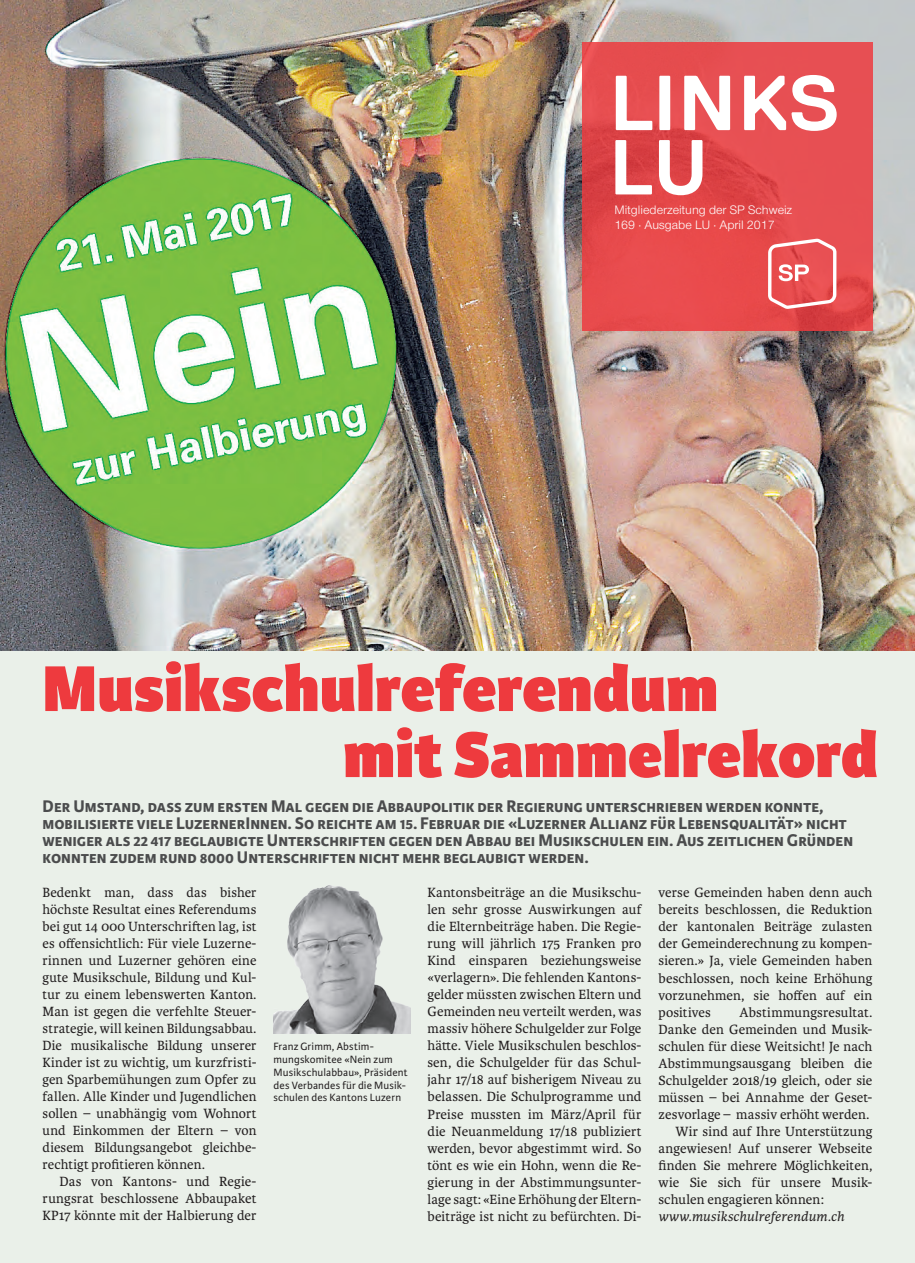
<style>
.page{position:relative;width:915px;height:1263px;background:#fff}
.page>*{position:absolute;margin:0;border:0;box-sizing:border-box;transform-origin:0 0}
.t1{font:700 77.7px "Replica";color:#fff}
.t2{font:800 69px/66px "Karmina Sans";color:#ee3a3e}
.t3{font:700 18px/17px "Karmina Sans";color:#4b4c4d}
.t4{font:14.25px/17px "Karmina";letter-spacing:.005em;color:#231f20;text-align:justify}
.t5{font:italic 14.25px "Karmina";letter-spacing:.005em;color:#231f20}
.t6{font:12.75px/15.3px "Nimbus San Nov";color:#fff}
.t7{font:11.25px/12.8px "Karmina Sans";letter-spacing:.01em;color:#231f20}
</style>
<div class="page">
<div style="left:0;top:0;width:914px;height:1263px;background:#eaf0e9"></div>
<img style="left:273px;top:885px;width:137px;height:148px">
<img style="left:0;top:0;width:914px;height:650px">
<svg style="left:582px;top:43px;width:290px;height:287px;background:#e44a4c"></svg>
<svg style="left:615px;top:76px;width:37px;height:54px;background:#f09697"></svg>
<svg style="left:659px;top:76px;width:11px;height:54px"></svg>
<svg style="left:684px;top:76px;width:45px;height:54px;background:#f6c2c3"></svg>
<svg style="left:743px;top:76px;width:42px;height:54px;background:#f4b4b6"></svg>
<svg style="left:791px;top:75px;width:45px;height:56px;background:#f4afb1"></svg>
<svg style="left:767px;top:239px;width:69px;height:70px;background:#eb7273"></svg>
<h1 class="t1" style="left:609px;top:124px;width:101px">LU</h1>
<p class="t6" style="left:614px;top:202px;width:179px">Mitgliederzeitung der SP Schweiz<br>169 · Ausgabe LU · April 2017</p>
<h2 class="t2" style="left:343px;top:658px;width:535px;text-indent:-301px">Musikschulreferendum<br>mit Sammelrekord</h2>
<p class="t3" style="left:43px;top:798px;width:811px">Der Umstand, dass zum ersten Mal gegen die Abbaupolitik der Regierung unterschrieben werden konnte, mobilisierte viele LuzernerInnen. So reichte am 15. Februar die «Luzerner Allianz für Lebensqualität» nicht weniger als 22 417 beglaubigte Unterschriften gegen den Abbau bei Musikschulen ein. Aus zeitlichen Gründen konnten zudem rund 8000 Unterschriften nicht mehr beglaubigt werden.</p>
<p class="t4" style="left:43px;top:884px;width:215px">Bedenkt man, dass das bisher höchste Resultat eines Referendums bei gut 14 000 Unterschriften lag, ist es offensichtlich: Für viele Luzerne&shy;rinnen und Luzerner gehören eine gute Musikschule, Bildung und Kul&shy;tur zu einem lebenswerten Kanton.<br>Man ist gegen die verfehlte Steuer&shy;strategie, will keinen Bildungsabbau.<br>Die musikalische Bildung unserer Kinder ist zu wichtig, um kurzfristi&shy;gen Sparbemühungen zum Opfer zu fallen. Alle Kinder und Jugendlichen sollen – unabhängig vom Wohnort und Einkommen der Eltern – von diesem Bildungsangebot gleichbe&shy;rechtigt profitieren können.</p>
<p class="t4" style="left:43px;top:1173px;width:215px;text-indent:17px">Das von Kantons- und Regie&shy;rungsrat beschlossene Abbaupaket KP17 könnte mit der Halbierung der</p>
<p class="t7" style="left:273px;top:1040px;width:136px">Franz Grimm, Abstim&shy;mungskomitee «Nein zum<br>Musikschulabbau», Präsident des Verbandes für die Musik&shy;schulen des Kantons Luzern</p>
<p class="t4" style="left:427px;top:884px;width:215px">Kantonsbeiträge an die Musikschu&shy;len sehr grosse Auswirkungen auf die Elternbeiträge haben. Die Regie&shy;rung will jährlich 175 Franken pro Kind einsparen beziehungsweise «verlagern». Die fehlenden Kantons&shy;gelder müssten zwischen Eltern und Gemeinden neu verteilt werden, was massiv höhere Schulgelder zur Folge hätte. Viele Musikschulen beschlos&shy;sen, die Schulgelder für das Schul&shy;jahr 17/18 auf bisherigem Niveau zu belassen. Die Schulprogramme und Preise mussten im März/April für die Neuanmeldung 17/18 publiziert werden, bevor abgestimmt wird. So tönt es wie ein Hohn, wenn die Re&shy;gierung in der Abstimmungsunter&shy;lage sagt: «Eine Erhöhung der Eltern&shy;beiträge ist nicht zu befürchten. Di-</p>
<p class="t4" style="left:658px;top:884px;width:215px">verse Gemeinden haben denn auch bereits beschlossen, die Reduktion der kantonalen Beiträge zulasten der Gemeinderechnung zu kompen&shy;sieren.» Ja, viele Gemeinden haben beschlossen, noch keine Erhöhung vorzunehmen, sie hoffen auf ein positives</p>
<p class="t4" style="left:739px;top:1004px;width:134px">Abstimmungsresultat.</p>
<p class="t4" style="left:658px;top:1021px;width:215px">Danke den Gemeinden und Musik-</p>
<p class="t4" style="left:658px;top:1038px;width:215px">schulen für diese Weitsicht! Je nach</p>
<p class="t4" style="left:658px;top:1055px;width:215px">Abstimmungsausgang bleiben die</p>
<p class="t4" style="left:658px;top:1072px;width:215px">Schulgelder 2018/19 gleich, oder sie</p>
<p class="t4" style="left:658px;top:1089px;width:215px">müssen – bei Annahme der Geset-</p>
<p class="t4" style="left:658px;top:1106px;width:212px">zesvorlage – massiv erhöht werden.</p>
<p class="t4" style="left:675px;top:1123px;width:198px">Wir sind auf Ihre Unterstützung</p>
<p class="t4" style="left:658px;top:1140px;width:215px">angewiesen! Auf unserer Webseite</p>
<p class="t4" style="left:658px;top:1157px;width:215px">finden Sie mehrere Möglichkeiten,</p>
<p class="t4" style="left:658px;top:1174px;width:214px">wie Sie sich für unsere Musik-</p>
<p class="t4" style="left:658px;top:1191px;width:167px">schulen engagieren können:</p>
<p class="t5" style="left:658px;top:1208px;width:187px">www.musikschulreferendum.ch</p>
</div>
